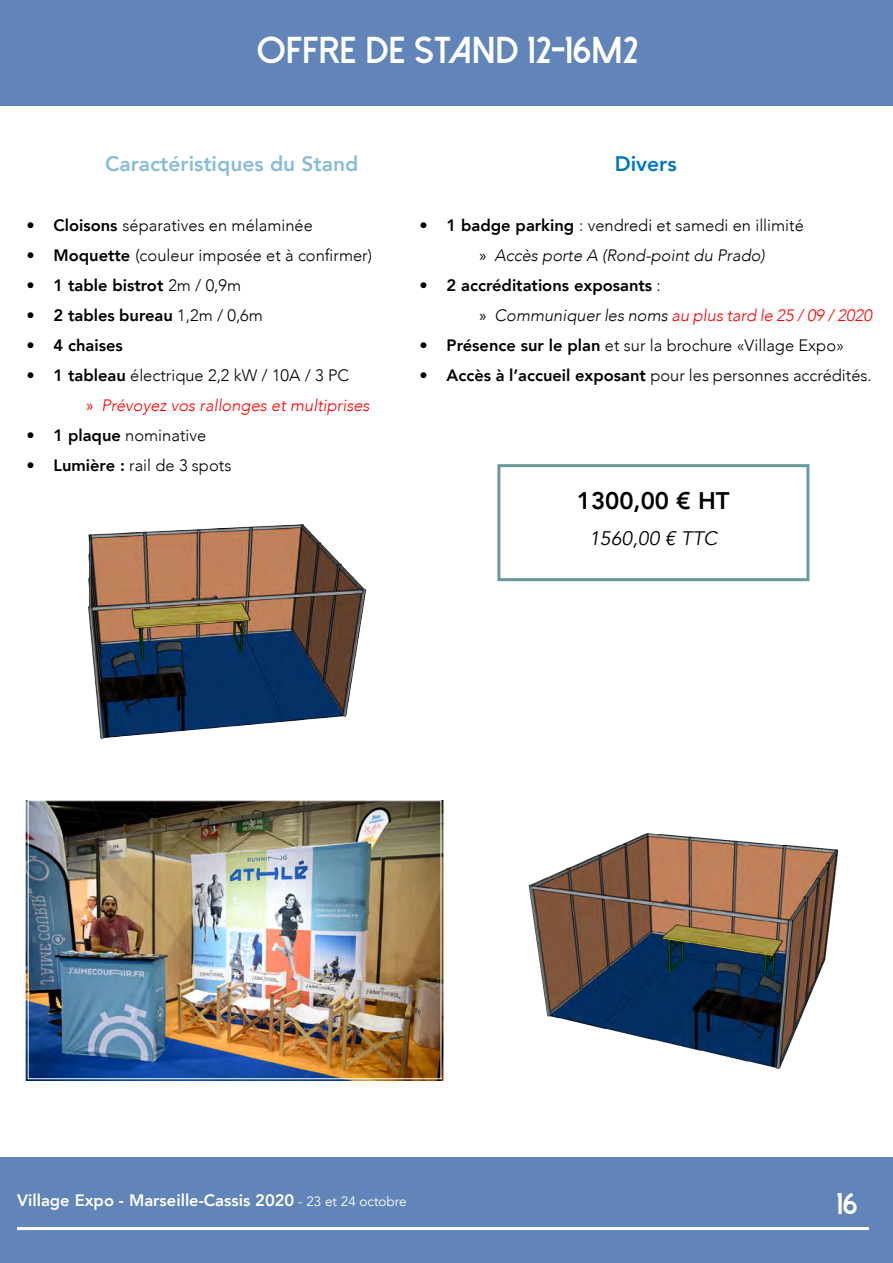
<style>
.page{position:relative;width:893px;height:1263px;background:#fff}
.page>*{position:absolute;margin:0;border:0;box-sizing:border-box;transform-origin:0 0}
.t1{font:800 37.5px "Dolce Vita";color:#fff}
.t2{font:800 30px "Dolce Vita";color:#fff}
.t3{font:800 24px "Avenir";color:#000}
.t4{font:800 21px "Avenir";color:#88bdd9}
.AVENIR_LIGHT{font:800 21px "Avenir";color:#0076c0}
.t5{font:italic 19.5px "Avenir";color:#000}
.t6{font:300 16.5px "Avenir";color:#000}
.t7{font:800 16.5px "Avenir";color:#000}
.t8{font:italic 300 16.5px "Avenir";color:#f00}
.t9{font:800 16.5px "Avenir";color:#fff}
.t10{font:italic 300 16.5px "Avenir";color:#000}
.s1{font-weight:800}
.s2{font-weight:300}
.s3{font-family:"Myriad Pro";font-weight:400;font-style:normal}
.s4{font-family:"Myriad Pro";font-weight:400;font-style:normal;color:#000}
.s5{color:#000}
.s6{font-weight:400;font-size:13.5px}
</style>
<div class="page">
<div style="left:0;top:0;width:893px;height:105px;background:#6185b8"></div>
<div style="left:0;top:1158px;width:893px;height:105px;background:#6185b8"></div>
<hr style="left:17px;top:1227px;width:852px;height:3px;background:#fff">
<div style="left:497px;top:464px;width:312px;height:117px;border:3px solid #679b9c"></div>
<img style="left:88px;top:523px;width:279px;height:216px">
<img style="left:528px;top:833px;width:311px;height:237px">
<img style="left:25px;top:800px;width:419px;height:281px">
<div style="left:28px;top:800px;width:413px;height:279px;border:1px solid #fff"></div>
<p class="t1" style="left:257px;top:31px;width:383px">OFFRE DE STAND 12-16M2</p>
<p class="t4" style="left:105px;top:147px;width:255px">Caractéristiques du Stand</p>
<p class="t6" style="left:26px;top:215px;width:288px"><span class="s1">• Cloisons</span> séparatives en mélaminée</p>
<p class="t6" style="left:26px;top:245px;width:347px"><span class="s1">• Moquette</span> (couleur imposée et à confirmer)</p>
<p class="t7" style="left:26px;top:272px;width:216px">• 1 table bistrot <span class="s2">2m / 0,9m</span></p>
<p class="t7" style="left:26px;top:302px;width:238px">• 2 tables bureau <span class="s2">1,2m / 0,6m</span></p>
<p class="t7" style="left:26px;top:332px;width:98px">• 4 chaises</p>
<p class="t6" style="left:26px;top:365px;width:324px"><span class="s1">• 1 tableau</span> électrique 2,2 kW / 10A / 3 PC</p>
<p class="t8" style="left:86px;top:395px;width:285px"><span class="s3">»</span> Prévoyez vos rallonges et multiprises</p>
<p class="t6" style="left:26px;top:425px;width:181px"><span class="s1">• 1 plaque</span> nominative</p>
<p class="t6" style="left:26px;top:455px;width:206px"><span class="s1">• Lumière :</span> rail de 3 spots</p>
<p class="AVENIR_LIGHT" style="left:615px;top:147px;width:63px">Divers</p>
<p class="t6" style="left:420px;top:215px;width:386px"><span class="s1">• 1 badge parking</span> : vendredi et samedi en illimité</p>
<p class="t10" style="left:480px;top:245px;width:287px"><span class="s3">»</span> Accès porte A (Rond-point du Prado)</p>
<p class="t7" style="left:420px;top:272px;width:243px">• 2 accréditations exposants <span class="s2">:</span></p>
<p class="t8" style="left:480px;top:305px;width:394px"><span class="s4">»</span> <span class="s5">Communiquer les noms</span> au plus tard le 25 / 09 / 2020</p>
<p class="t6" style="left:420px;top:335px;width:426px"><span class="s1">• Présence sur le plan</span> et sur la brochure «Village Expo»</p>
<p class="t6" style="left:420px;top:365px;width:454px"><span class="s1">• Accès à l’accueil exposant</span> pour les personnes accrédités.</p>
<p class="t3" style="left:577px;top:482px;width:154px">1300,00 € HT</p>
<p class="t5" style="left:589px;top:526px;width:130px">1560,00 € TTC</p>
<p class="t9" style="left:17px;top:1187px;width:391px">Village Expo - Marseille-Cassis 2020 <span class="s6">- 23 et 24 octobre</span></p>
<p class="t2" style="left:837px;top:1188px;width:22px">16</p>
</div>
